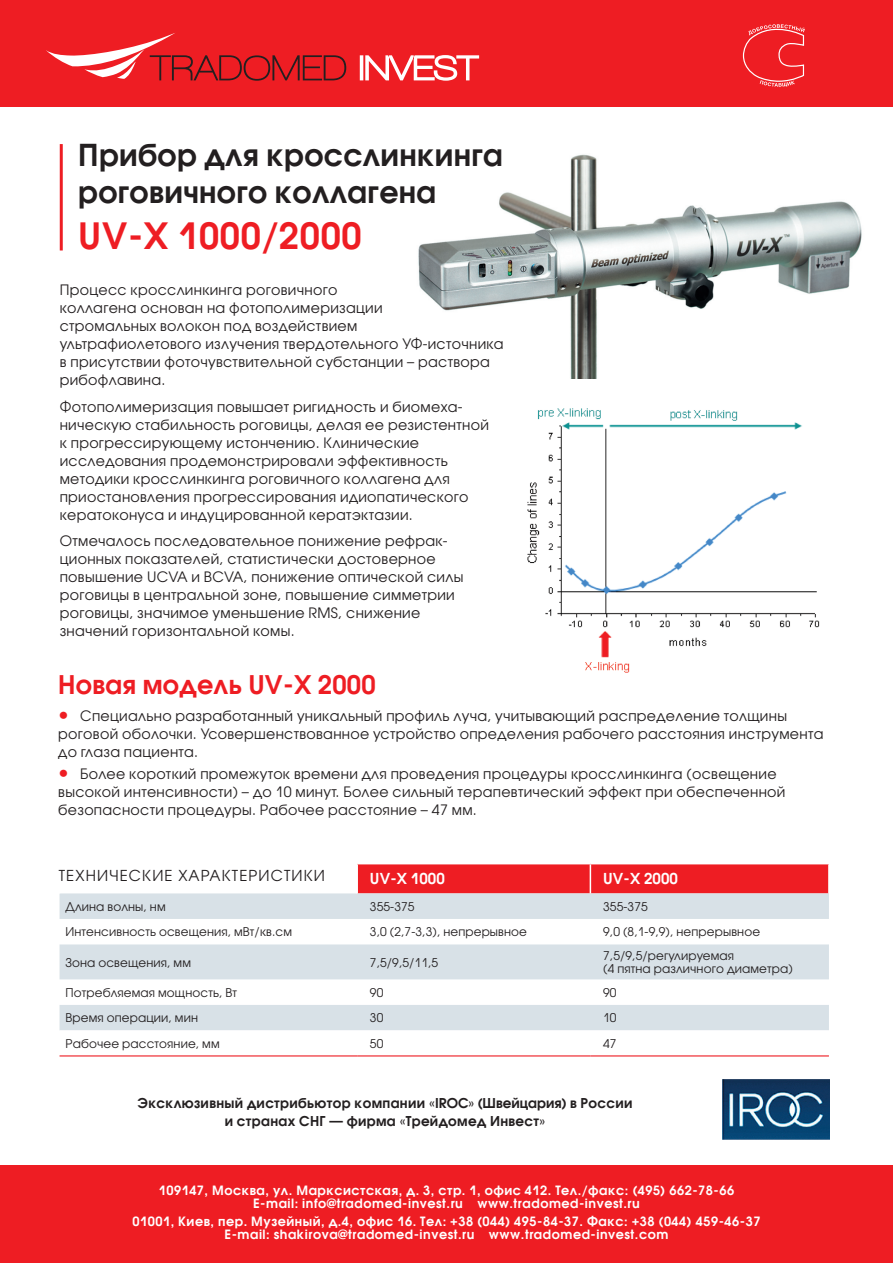
<style>
.page{position:relative;width:893px;height:1263px;background:#fff}
.page>*{position:absolute;margin:0;border:0;box-sizing:border-box;transform-origin:0 0}
.t1{font:600 36px "Avant Garde Gothic C";letter-spacing:.02em;color:#ee1d23}
.t2{font:600 30px/37.5px "Avant Garde Gothic C";letter-spacing:.01em;color:#231f20}
.t3{font:600 25.5px "Avant Garde Gothic C";letter-spacing:.01em;color:#ee1d23}
.t4{font:15px "Avant Garde Gothic C";letter-spacing:.075em;color:#231f20}
.Table_body{font:600 15px "Avant Garde Gothic C";letter-spacing:.01em;color:#fff}
.t5{font:14.25px/18px "Avant Garde Gothic C";letter-spacing:.02em;color:#231f20}
.t6{font:600 13.5px/18px "Avant Garde Gothic C";letter-spacing:.025em;color:#231f20;text-align:center}
.t7{font:600 12.75px "Avant Garde Gothic C";letter-spacing:.04em;color:#fff}
.Table_body-2{font:12px/13.5px "Avant Garde Gothic C";letter-spacing:.01em;color:#231f20}
.s1{font-weight:600;font-size:18px;color:#ee1d23}
.s2{font-weight:400}
</style>
<div class="page">
<img style="left:418px;top:154px;width:444px;height:224px">
<div style="left:0;top:1165px;width:893px;height:98px;background:#ee1d23"></div>
<div style="left:0;top:0;width:893px;height:106px;background:#ee1d23"></div>
<svg style="left:743px;top:24px;width:62px;height:63px"></svg>
<svg style="left:46px;top:33px;width:300px;height:48px"></svg>
<svg style="left:360px;top:55px;width:119px;height:26px"></svg>
<hr style="left:60px;top:144px;width:3px;height:106px;background:#ee1d23">
<img style="left:527px;top:408px;width:293px;height:265px">
<img style="left:723px;top:1080px;width:106px;height:60px">
<svg style="left:60px;top:893px;width:769px;height:137px;fill:#d8e1e7"></svg>
<div style="left:357px;top:864px;width:471px;height:29px;background:#ee1d23"></div>
<hr style="left:60px;top:1055px;width:297px;height:1px;background:#ee1d23">
<hr style="left:357px;top:1055px;width:233px;height:1px;background:#ee1d23">
<hr style="left:590px;top:1055px;width:239px;height:1px;background:#ee1d23">
<p class="t2" style="left:78px;top:136px;width:426px">Прибор для кросслинкинга роговичного коллагена</p>
<p class="t1" style="left:78px;top:214px;width:285px">UV-X 1000/2000</p>
<p class="t5" style="left:60px;top:281px;width:445px">Процесс кросслинкинга роговичного<br>коллагена основан на фотополимеризации<br>стромальных волокон под воздействием<br>ультрафиолетового излучения твердотельного УФ-источника в присутствии фоточувствительной субстанции – раствора рибофлавина.</p>
<p class="t5" style="left:60px;top:397px;width:431px">Фотополимеризация повышает ригидность и биомеха&shy;ническую стабильность роговицы, делая ее резистентной к прогрессирующему истончению. Клинические исследования продемонстрировали эффективность методики кросслинкинга роговичного коллагена для приостановления прогрессирования идиопатического кератоконуса и индуцированной кератэктазии.</p>
<p class="t5" style="left:60px;top:532px;width:405px">Отмечалось последовательное понижение рефрак&shy;ционных показателей, статистически достоверное повышение UCVA и BCVA, понижение оптической силы роговицы в центральной зоне, повышение симметрии роговицы, значимое уменьшение RMS, снижение значений горизонтальной комы.</p>
<p class="t3" style="left:58px;top:669px;width:319px">Новая модель UV-X 2000</p>
<p class="t5" style="left:58px;top:706px;width:767px"><span class="s1">•</span> Специально разработанный уникальный профиль луча, учитывающий распределение толщины роговой оболочки. Усовершенствованное устройство определения рабочего расстояния инструмента до глаза пациента.</p>
<p class="t5" style="left:58px;top:765px;width:729px"><span class="s1">•</span> Более короткий промежуток времени для проведения процедуры кросслинкинга (освещение высокой интенсивности) – до 10 минут. Более сильный терапевтический эффект при обеспеченной безопасности процедуры. Рабочее расстояние – 47 мм.</p>
<p class="t4" style="left:59px;top:867px;width:268px">ТЕХНИЧЕСКИЕ ХАРАКТЕРИСТИКИ</p>
<p class="Table_body" style="left:370px;top:870px;width:76px">UV-X 1000</p>
<p class="Table_body" style="left:603px;top:870px;width:76px">UV-X 2000</p>
<p class="Table_body-2" style="left:66px;top:900px;width:102px">Длина волны, нм</p>
<p class="Table_body-2" style="left:370px;top:900px;width:46px">355-375</p>
<p class="Table_body-2" style="left:603px;top:900px;width:46px">355-375</p>
<p class="Table_body-2" style="left:66px;top:925px;width:228px">Интенсивность освещения, мВт/кв.см</p>
<p class="Table_body-2" style="left:370px;top:925px;width:159px">3,0 (2,7-3,3), непрерывное</p>
<p class="Table_body-2" style="left:603px;top:925px;width:159px">9,0 (8,1-9,9), непрерывное</p>
<p class="Table_body-2" style="left:66px;top:955px;width:127px">Зона освещения, мм</p>
<p class="Table_body-2" style="left:370px;top:955px;width:70px">7,5/9,5/11,5</p>
<p class="Table_body-2" style="left:603px;top:949px;width:191px">7,5/9,5/регулируемая<br>(4 пятна различного диаметра)</p>
<p class="Table_body-2" style="left:66px;top:986px;width:173px">Потребляемая мощность, Вт</p>
<p class="Table_body-2" style="left:370px;top:986px;width:15px">90</p>
<p class="Table_body-2" style="left:603px;top:986px;width:15px">90</p>
<p class="Table_body-2" style="left:66px;top:1011px;width:134px">Время операции, мин</p>
<p class="Table_body-2" style="left:370px;top:1011px;width:15px">30</p>
<p class="Table_body-2" style="left:603px;top:1011px;width:15px">10</p>
<p class="Table_body-2" style="left:66px;top:1037px;width:156px">Рабочее расстояние, мм</p>
<p class="Table_body-2" style="left:370px;top:1037px;width:15px">50</p>
<p class="Table_body-2" style="left:603px;top:1037px;width:15px">47</p>
<p class="t6" style="left:138px;top:1094px;width:496px">Эксклюзивный дистрибьютор компании <span class="s2">«</span>IROC<span class="s2">»</span> (Швейцария) в России и странах СНГ — фирма <span class="s2">«</span>Трейдомед Инвест<span class="s2">»</span></p>
<p class="t7" style="left:159px;top:1182px;width:577px">109147, Москва, ул. Марксистская, д. 3, стр. 1, офис 412. Тел./факс: (495) 662-78-66</p>
<p class="t7" style="left:253px;top:1195px;width:388px">E-mail: info@tradomed-invest.ru www.tradomed-invest.ru</p>
<p class="t7" style="left:132px;top:1213px;width:630px">01001, Киев, пер. Музейный, д.4, офис 16. Тел: +38 (044) 495-84-37. Факс: +38 (044) 459-46-37</p>
<p class="t7" style="left:225px;top:1227px;width:445px">E-mail: shakirova@tradomed-invest.ru www.tradomed-invest.com</p>
</div>
